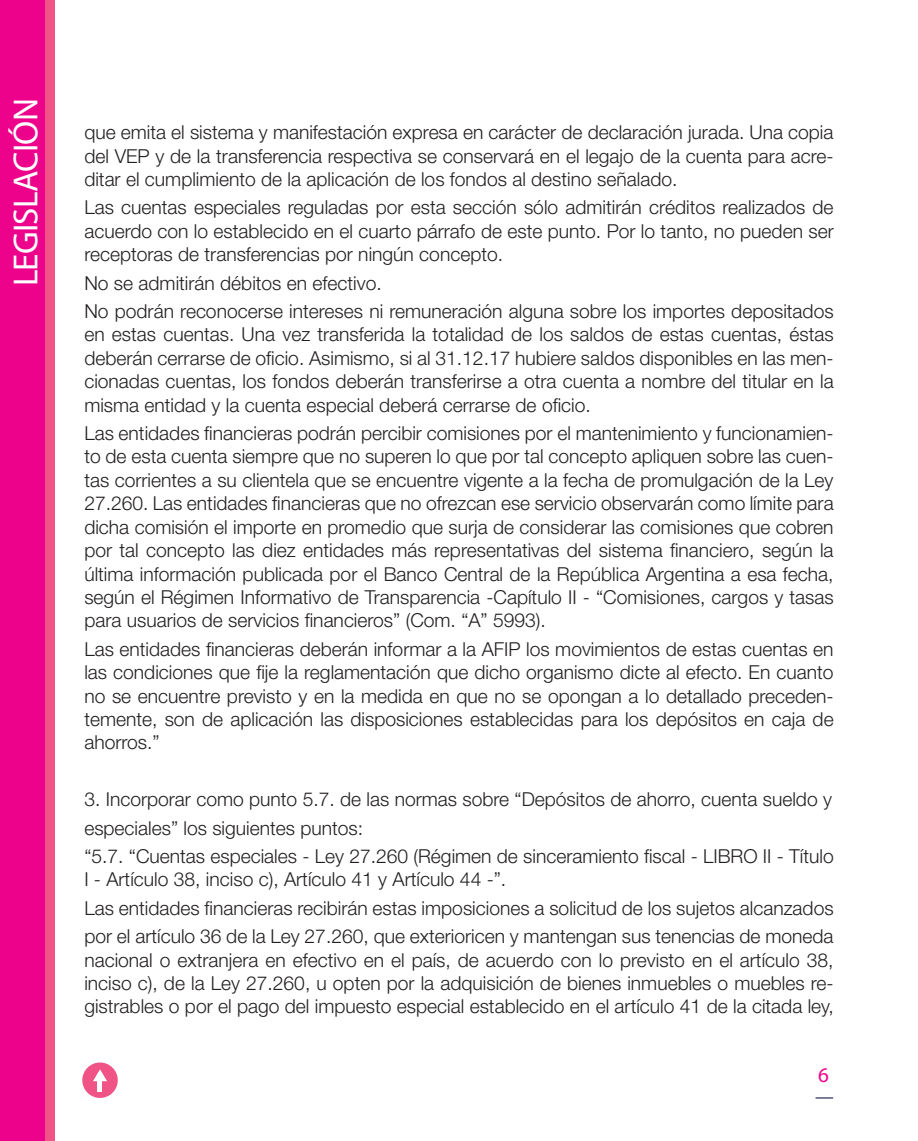
<style>
.page{position:relative;width:918px;height:1141px;background:#fff}
.page>*{position:absolute;margin:0;border:0;box-sizing:border-box;transform-origin:0 0}
.t1{font:35px "Myriad Pro";letter-spacing:-.02em;color:#fff}
.t2{font:21px "Myriad Pro";color:#ed028c}
.Texto{font:300 19.25px/23.4px "Helvetica Neue";color:#231f20;text-align:justify}
</style>
<div class="page">
<div style="left:0;top:0;width:54px;height:1141px;background:#f05386"></div>
<div style="left:0;top:0;width:45px;height:1141px;background:#ed028c"></div>
<div style="left:82px;top:1062px;width:36px;height:36px;background:#f05386;border-radius:50%"></div>
<svg style="left:93px;top:1069px;width:14px;height:12px"></svg>
<hr style="left:98px;top:1076px;width:4px;height:15px;background:#fff">
<svg style="left:815px;top:1097px;width:18px;height:2px"></svg>
<h1 class="t1" style="left:4px;top:286px;width:190px;rotate:-90deg">LEGISLACIÓN</h1>
<p class="Texto" style="left:84px;top:120px;width:751px">que emita el sistema y manifestación expresa en carácter de declaración jurada. Una copia del VEP y de la transferencia respectiva se conservará en el legajo de la cuenta para acre&shy;ditar el cumplimiento de la aplicación de los fondos al destino señalado.</p>
<p class="Texto" style="left:84px;top:195px;width:751px">Las cuentas especiales reguladas por esta sección sólo admitirán créditos realizados de acuerdo con lo establecido en el cuarto párrafo de este punto. Por lo tanto, no pueden ser receptoras de transferencias por ningún concepto.</p>
<p class="Texto" style="left:84px;top:271px;width:299px">No se admitirán débitos en efectivo.</p>
<p class="Texto" style="left:84px;top:299px;width:751px">No podrán reconocerse intereses ni remuneración alguna sobre los importes depositados en estas cuentas. Una vez transferida la totalidad de los saldos de estas cuentas, éstas deberán cerrarse de oficio. Asimismo, si al 31.12.17 hubiere saldos disponibles en las men&shy;cionadas cuentas, los fondos deberán transferirse a otra cuenta a nombre del titular en la misma entidad y la cuenta especial deberá cerrarse de oficio.</p>
<p class="Texto" style="left:84px;top:421px;width:751px">Las entidades financieras podrán percibir comisiones por el mantenimiento y funcionamien&shy;to de esta cuenta siempre que no superen lo que por tal concepto apliquen sobre las cuen&shy;tas corrientes a su clientela que se encuentre vigente a la fecha de promulgación de la Ley 27.260. Las entidades financieras que no ofrezcan ese servicio observarán como límite para dicha comisión el importe en promedio que surja de considerar las comisiones que cobren por tal concepto las diez entidades más representativas del sistema financiero, según la última información publicada por el Banco Central de la República Argentina a esa fecha, según el Régimen Informativo de Transparencia -Capítulo II - “Comisiones, cargos y tasas para usuarios de servicios financieros” (Com. “A” 5993).</p>
<p class="Texto" style="left:84px;top:637px;width:751px">Las entidades financieras deberán informar a la AFIP los movimientos de estas cuentas en las condiciones que fije la reglamentación que dicho organismo dicte al efecto. En cuanto no se encuentre previsto y en la medida en que no se opongan a lo detallado preceden&shy;temente, son de aplicación las disposiciones establecidas para los depósitos en caja de ahorros.”</p>
<p class="Texto" style="left:84px;top:787px;width:749px">3. Incorporar como punto 5.7. de las normas sobre “Depósitos de ahorro, cuenta sueldo y</p>
<p class="Texto" style="left:84px;top:816px;width:280px">especiales” los siguientes puntos:</p>
<p class="Texto" style="left:84px;top:844px;width:751px">“5.7. “Cuentas especiales - Ley 27.260 (Régimen de sinceramiento fiscal - LIBRO II - Título<br>I - Artículo 38, inciso c), Artículo 41 y Artículo 44 -”.</p>
<p class="Texto" style="left:84px;top:896px;width:751px">Las entidades financieras recibirán estas imposiciones a solicitud de los sujetos alcanzados</p>
<p class="Texto" style="left:84px;top:924px;width:751px">por el artículo 36 de la Ley 27.260, que exterioricen y mantengan sus tenencias de moneda nacional o extranjera en efectivo en el país, de acuerdo con lo previsto en el artículo 38, inciso c), de la Ley 27.260, u opten por la adquisición de bienes inmuebles o muebles re&shy;gistrables o por el pago del impuesto especial establecido en el artículo 41 de la citada ley,</p>
<p class="t2" style="left:818px;top:1062px;width:12px">6</p>
</div>
